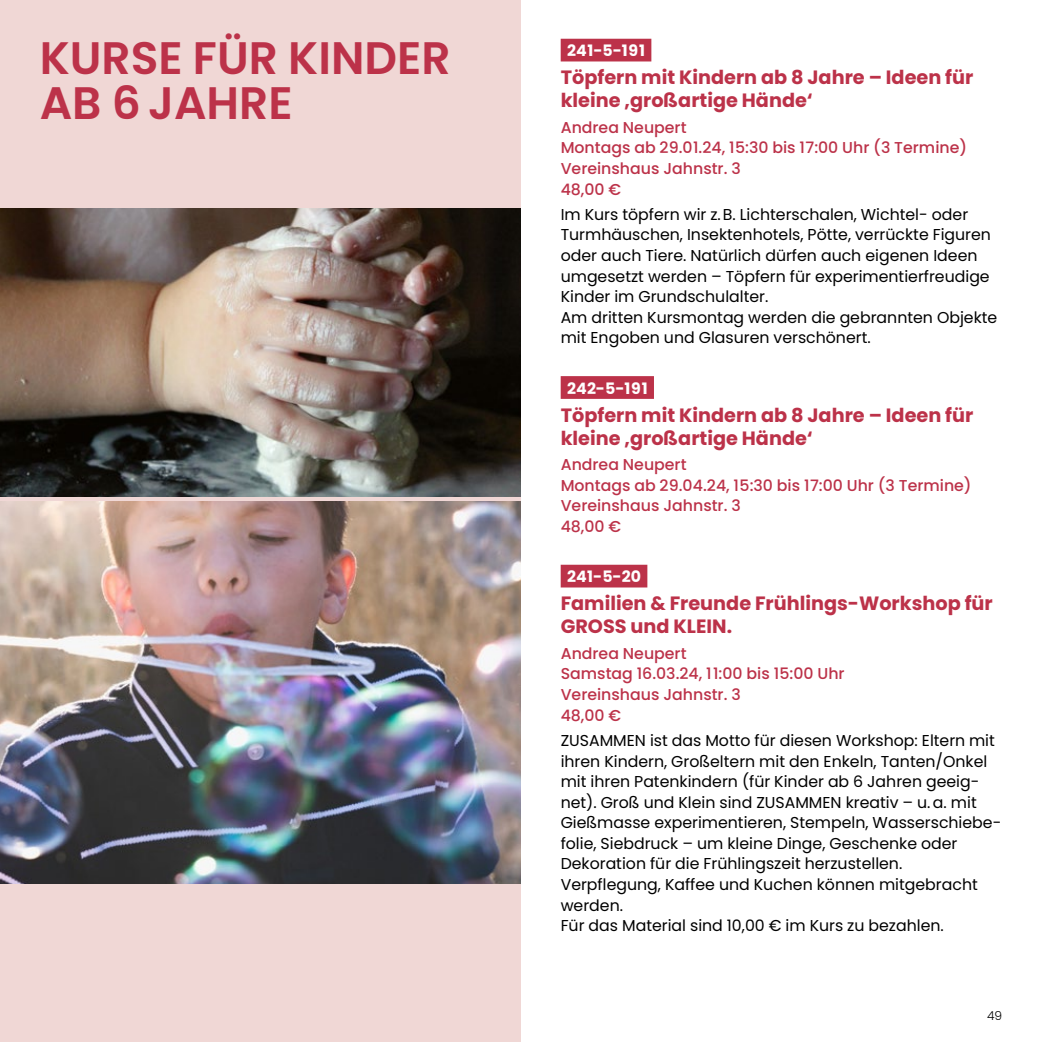
<style>
.page{position:relative;width:1042px;height:1042px;background:#fff}
.page>*{position:absolute;margin:0;border:0;box-sizing:border-box;transform-origin:0 0}
.t1{font:600 45.5px/45.5px "Poppins";color:#bc3249}
.t2{font:700 19.25px/23.3px "Poppins";color:#bc3249}
.t3{font:15.75px/20.7px "Poppins";color:#000}
.t4{font:500 15.75px/20.7px "Poppins";color:#bc3249}
.t5{font:700 15.75px "Poppins";letter-spacing:.04em;color:#fff}
.t6{font:300 12.25px "Poppins";color:#000}
</style>
<div class="page">
<div style="left:0;top:0;width:521px;height:1042px;background:#f0d7d5"></div>
<img style="left:0;top:501px;width:521px;height:382px">
<img style="left:0;top:208px;width:521px;height:288px">
<div style="left:561px;top:39px;width:90px;height:22px;background:#bc3249"></div>
<div style="left:561px;top:376px;width:93px;height:23px;background:#bc3249"></div>
<div style="left:561px;top:565px;width:86px;height:22px;background:#bc3249"></div>
<h1 class="t1" style="left:40px;top:35px;width:412px">KURSE FÜR KINDER<br>AB 6 JAHRE</h1>
<p class="t5" style="left:567px;top:42px;width:79px">241-5-191</p>
<p class="t2" style="left:561px;top:66px;width:414px">Töpfern mit Kindern ab 8 Jahre – Ideen für kleine ,großartige Hände‘</p>
<p class="t4" style="left:561px;top:117px;width:408px">Andrea Neupert<br>Montags ab 29.01.24, 15:30 bis 17:00 Uhr (3 Termine)<br>Vereinshaus Jahnstr. 3<br>48,00 €</p>
<p class="t3" style="left:561px;top:204px;width:438px">Im Kurs töpfern wir z.B. Lichterschalen, Wichtel- oder Turmhäuschen, Insektenhotels, Pötte, verrückte Figuren oder auch Tiere. Natürlich dürfen auch eigenen Ideen umgesetzt werden – Töpfern für experimentierfreudige Kinder im Grundschulalter.<br>Am dritten Kursmontag werden die gebrannten Objekte mit Engoben und Glasuren verschönert.</p>
<p class="t5" style="left:567px;top:379px;width:82px">242-5-191</p>
<p class="t2" style="left:561px;top:403px;width:414px">Töpfern mit Kindern ab 8 Jahre – Ideen für kleine ,großartige Hände‘</p>
<p class="t4" style="left:561px;top:454px;width:412px">Andrea Neupert<br>Montags ab 29.04.24, 15:30 bis 17:00 Uhr (3 Termine)<br>Vereinshaus Jahnstr. 3<br>48,00 €</p>
<p class="t5" style="left:567px;top:567px;width:75px">241-5-20</p>
<p class="t2" style="left:561px;top:592px;width:434px">Familien &amp; Freunde Frühlings-Workshop für<br>GROSS und KLEIN.</p>
<p class="t4" style="left:561px;top:643px;width:285px">Andrea Neupert<br>Samstag 16.03.24, 11:00 bis 15:00 Uhr<br>Vereinshaus Jahnstr. 3<br>48,00 €</p>
<p class="t3" style="left:561px;top:730px;width:440px">ZUSAMMEN ist das Motto für diesen Workshop: Eltern mit ihren Kindern, Großeltern mit den Enkeln, Tanten/Onkel mit ihren Patenkindern (für Kinder ab 6 Jahren geeig&shy;net). Groß und Klein sind ZUSAMMEN kreativ – u.a. mit Gießmasse experimentieren, Stempeln, Wasserschiebe&shy;folie, Siebdruck – um kleine Dinge, Geschenke oder Dekoration für die Frühlingszeit herzustellen.<br>Verpflegung, Kaffee und Kuchen können mitgebracht werden.<br>Für das Material sind 10,00 € im Kurs zu bezahlen.</p>
<p class="t6" style="left:987px;top:1008px;width:17px">49</p>
</div>
